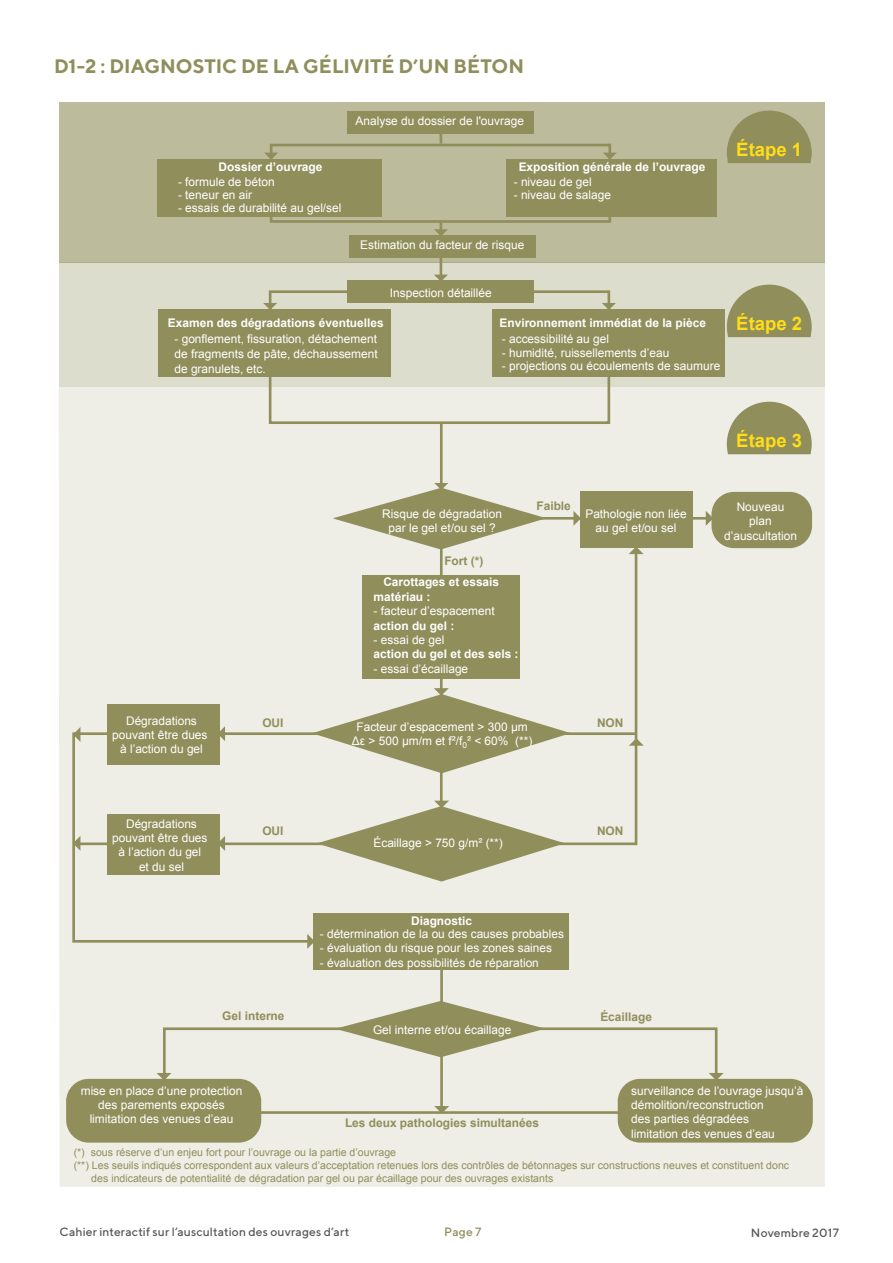
<style>
.page{position:relative;width:893px;height:1263px;background:#fff}
.page>*{position:absolute;margin:0;border:0;box-sizing:border-box;transform-origin:0 0}
.t1{font:700 19.5px "TT Norms";color:#908e5b}
.t2{font:700 18.6px "Arial";color:#ffdd17}
.t3{font:500 12px "TT Norms";letter-spacing:.015em;color:#57585a}
.t4{font:500 12px "TT Norms";color:#908e5b}
.t5{font:11.85px/14.2px "Arial";color:#fff;text-align:center}
.t6{font:700 11.85px "Arial";color:#fff}
.t7{font:700 11.85px "Arial";color:#908e5b}
.t8{font:10.65px "Arial";color:#908e5b}
</style>
<div class="page">
<div style="left:59px;top:387px;width:766px;height:800px;background:#eeeee6"></div>
<div style="left:59px;top:262px;width:765px;height:125px;background:#ddddce"></div>
<div style="left:59px;top:102px;width:765px;height:160px;background:#bcbb9c"></div>
<hr style="left:440px;top:221px;width:2px;height:73px;background:#908e5b">
<hr style="left:440px;top:938px;width:3px;height:174px;background:#908e5b">
<hr style="left:400px;top:517px;width:329px;height:3px;background:#908e5b">
<hr style="left:178px;top:1111px;width:506px;height:3px;background:#908e5b">
<div style="left:71px;top:846px;width:568px;height:98px;background:#eeeee6"></div>
<div style="left:71px;top:540px;width:568px;height:306px;background:#eeeee6"></div>
<hr style="left:440px;top:120px;width:2px;height:23px;background:#908e5b">
<div style="left:270px;top:144px;width:341px;height:79px;border:3px solid #908e5b"></div>
<div style="left:269px;top:290px;width:341px;height:134px;border:3px solid #908e5b"></div>
<div style="left:66px;top:1079px;width:195px;height:63px;background:#908e5b;border-radius:23px"></div>
<div style="left:618px;top:1079px;width:195px;height:63px;background:#908e5b;border-radius:23px"></div>
<div style="left:711px;top:492px;width:101px;height:56px;background:#908e5b;border-radius:23px"></div>
<hr style="left:440px;top:423px;width:3px;height:405px;background:#908e5b">
<div style="left:506px;top:159px;width:210px;height:58px;background:#908e5b"></div>
<svg style="left:727px;top:285px;width:85px;height:52px"></svg>
<div style="left:157px;top:159px;width:225px;height:58px;background:#908e5b"></div>
<div style="left:349px;top:235px;width:187px;height:22px;background:#908e5b"></div>
<div style="left:348px;top:280px;width:186px;height:23px;background:#908e5b"></div>
<div style="left:158px;top:310px;width:233px;height:67px;background:#908e5b"></div>
<div style="left:493px;top:310px;width:232px;height:67px;background:#908e5b"></div>
<div style="left:580px;top:492px;width:112px;height:56px;background:#908e5b"></div>
<div style="left:347px;top:111px;width:186px;height:22px;background:#908e5b"></div>
<svg style="left:727px;top:111px;width:85px;height:52px"></svg>
<svg style="left:727px;top:402px;width:85px;height:52px;background:#a09e73"></svg>
<div style="left:313px;top:913px;width:255px;height:56px;background:#908e5b"></div>
<div style="left:362px;top:575px;width:158px;height:103px;background:#908e5b"></div>
<div style="left:107px;top:704px;width:112px;height:60px;background:#908e5b"></div>
<div style="left:107px;top:814px;width:112px;height:60px;background:#908e5b"></div>
<svg style="left:434px;top:229px;width:14px;height:6px"></svg>
<svg style="left:434px;top:275px;width:14px;height:5px"></svg>
<svg style="left:263px;top:303px;width:14px;height:7px"></svg>
<svg style="left:265px;top:153px;width:13px;height:6px"></svg>
<svg style="left:603px;top:153px;width:13px;height:6px"></svg>
<svg style="left:602px;top:303px;width:14px;height:7px"></svg>
<svg style="left:333px;top:483px;width:213px;height:66px;background:#c1c0a4"></svg>
<svg style="left:629px;top:738px;width:15px;height:8px"></svg>
<svg style="left:629px;top:548px;width:15px;height:6px"></svg>
<svg style="left:312px;top:688px;width:259px;height:85px;background:#c1c1a4"></svg>
<svg style="left:317px;top:801px;width:248px;height:80px;background:#c1c0a4"></svg>
<svg style="left:434px;top:1106px;width:15px;height:6px"></svg>
<svg style="left:573px;top:511px;width:7px;height:15px"></svg>
<svg style="left:706px;top:511px;width:6px;height:15px"></svg>
<svg style="left:219px;top:726px;width:6px;height:15px"></svg>
<svg style="left:73px;top:727px;width:7px;height:15px"></svg>
<svg style="left:73px;top:836px;width:7px;height:15px"></svg>
<svg style="left:219px;top:836px;width:6px;height:15px"></svg>
<svg style="left:157px;top:1001px;width:567px;height:86px;background:#dcdccc"></svg>
<svg style="left:307px;top:934px;width:6px;height:15px"></svg>
<h1 class="t1" style="left:54px;top:54px;width:472px">D1-2 : DIAGNOSTIC DE LA GÉLIVITÉ D’UN BÉTON</h1>
<p class="t5" style="left:356px;top:114px;width:170px">Analyse du dossier de l'ouvrage</p>
<p class="t6" style="left:219px;top:159px;width:105px">Dossier d’ouvrage</p>
<p class="t6" style="left:519px;top:159px;width:188px">Exposition générale de l’ouvrage</p>
<p class="t5" style="left:178px;top:175px;width:98px">- formule de béton</p>
<p class="t5" style="left:178px;top:188px;width:76px">- teneur en air</p>
<p class="t5" style="left:178px;top:201px;width:165px">- essais de durabilité au gel/sel</p>
<p class="t5" style="left:514px;top:175px;width:80px">- niveau de gel</p>
<p class="t5" style="left:514px;top:188px;width:99px">- niveau de salage</p>
<p class="t5" style="left:360px;top:238px;width:166px">Estimation du facteur de risque</p>
<p class="t5" style="left:390px;top:286px;width:103px">Inspection détaillée</p>
<p class="t6" style="left:168px;top:315px;width:217px">Examen des dégradations éventuelles</p>
<p class="t6" style="left:499px;top:315px;width:208px">Environnement immédiat de la pièce</p>
<p class="t5" style="left:174px;top:332px;width:205px;text-align:justify">- gonflement, fissuration, détachement de fragments de pâte, déchaussement de granulets, etc.</p>
<p class="t5" style="left:502px;top:332px;width:109px">- accessibilité au gel</p>
<p class="t5" style="left:502px;top:345px;width:169px">- humidité, ruissellements d’eau</p>
<p class="t5" style="left:502px;top:359px;width:220px">- projections ou écoulements de saumure</p>
<h2 class="t2" style="left:736px;top:137px;width:67px">Étape 1</h2>
<h2 class="t2" style="left:736px;top:311px;width:67px">Étape 2</h2>
<h2 class="t2" style="left:736px;top:428px;width:67px">Étape 3</h2>
<p class="t5" style="left:112px;top:713px;width:97px">Dégradations pouvant être dues à l’action du gel</p>
<p class="t7" style="left:262px;top:715px;width:23px">OUI</p>
<p class="t5" style="left:382px;top:507px;width:121px">Risque de dégradation par le gel et/ou sel ?</p>
<p class="t7" style="left:444px;top:553px;width:41px">Fort (*)</p>
<p class="t6" style="left:383px;top:574px;width:117px">Carottages et essais</p>
<p class="t6" style="left:374px;top:589px;width:58px">matériau :</p>
<p class="t5" style="left:374px;top:604px;width:123px">- facteur d’espacement</p>
<p class="t6" style="left:374px;top:618px;width:82px">action du gel :</p>
<p class="t5" style="left:374px;top:633px;width:72px">- essai de gel</p>
<p class="t6" style="left:374px;top:646px;width:146px">action du gel et des sels :</p>
<p class="t5" style="left:374px;top:661px;width:96px">- essai d’écaillage</p>
<p class="t7" style="left:536px;top:498px;width:36px">Faible</p>
<p class="t5" style="left:585px;top:507px;width:103px">Pathologie non liée au gel et/ou sel</p>
<p class="t5" style="left:352px;top:719px;width:182px">Facteur d’espacement &gt; 300 µm<br>Δε &gt; 500 μm/m et f²/f<sub>0</sub>² &lt; 60% (**)</p>
<p class="t7" style="left:597px;top:715px;width:28px">NON</p>
<p class="t5" style="left:112px;top:816px;width:97px">Dégradations pouvant être dues à l’action du gel et du sel</p>
<p class="t7" style="left:262px;top:823px;width:23px">OUI</p>
<p class="t5" style="left:373px;top:835px;width:131px">Écaillage &gt; 750 g/m² (**)</p>
<p class="t7" style="left:597px;top:823px;width:28px">NON</p>
<p class="t6" style="left:411px;top:913px;width:62px">Diagnostic</p>
<p class="t5" style="left:320px;top:927px;width:246px">- détermination de la ou des causes probables</p>
<p class="t5" style="left:320px;top:941px;width:234px">- évaluation du risque pour les zones saines</p>
<p class="t5" style="left:320px;top:955px;width:221px">- évaluation des possibilités de réparation</p>
<p class="t7" style="left:222px;top:1008px;width:64px">Gel interne</p>
<p class="t7" style="left:600px;top:1008px;width:53px">Écaillage</p>
<p class="t5" style="left:373px;top:1022px;width:140px">Gel interne et/ou écaillage</p>
<p class="t5" style="left:724px;top:500px;width:74px">Nouveau plan d’auscultation</p>
<p class="t5" style="left:81px;top:1083px;width:163px">mise en place d’une protection des parements exposés limitation des venues d’eau</p>
<p class="t7" style="left:345px;top:1115px;width:195px">Les deux pathologies simultanées</p>
<p class="t5" style="left:631px;top:1083px;width:174px;text-align:left">surveillance de l’ouvrage jusqu’à démolition/reconstruction<br>des parties dégradées<br>limitation des venues d’eau</p>
<p class="t8" style="left:74px;top:1145px;width:324px">(*) sous réserve d’un enjeu fort pour l’ouvrage ou la partie d’ouvrage</p>
<p class="t8" style="left:74px;top:1158px;width:717px">(**) Les seuils indiqués correspondent aux valeurs d’acceptation retenues lors des contrôles de bétonnages sur constructions neuves et constituent donc</p>
<p class="t8" style="left:91px;top:1171px;width:463px">des indicateurs de potentialité de dégradation par gel ou par écaillage pour des ouvrages existants</p>
<p class="t3" style="left:60px;top:1224px;width:291px">Cahier interactif sur l’auscultation des ouvrages d’art</p>
<p class="t4" style="left:444px;top:1224px;width:39px">Page 7</p>
<p class="t3" style="left:751px;top:1225px;width:90px">Novembre 2017</p>
</div>
